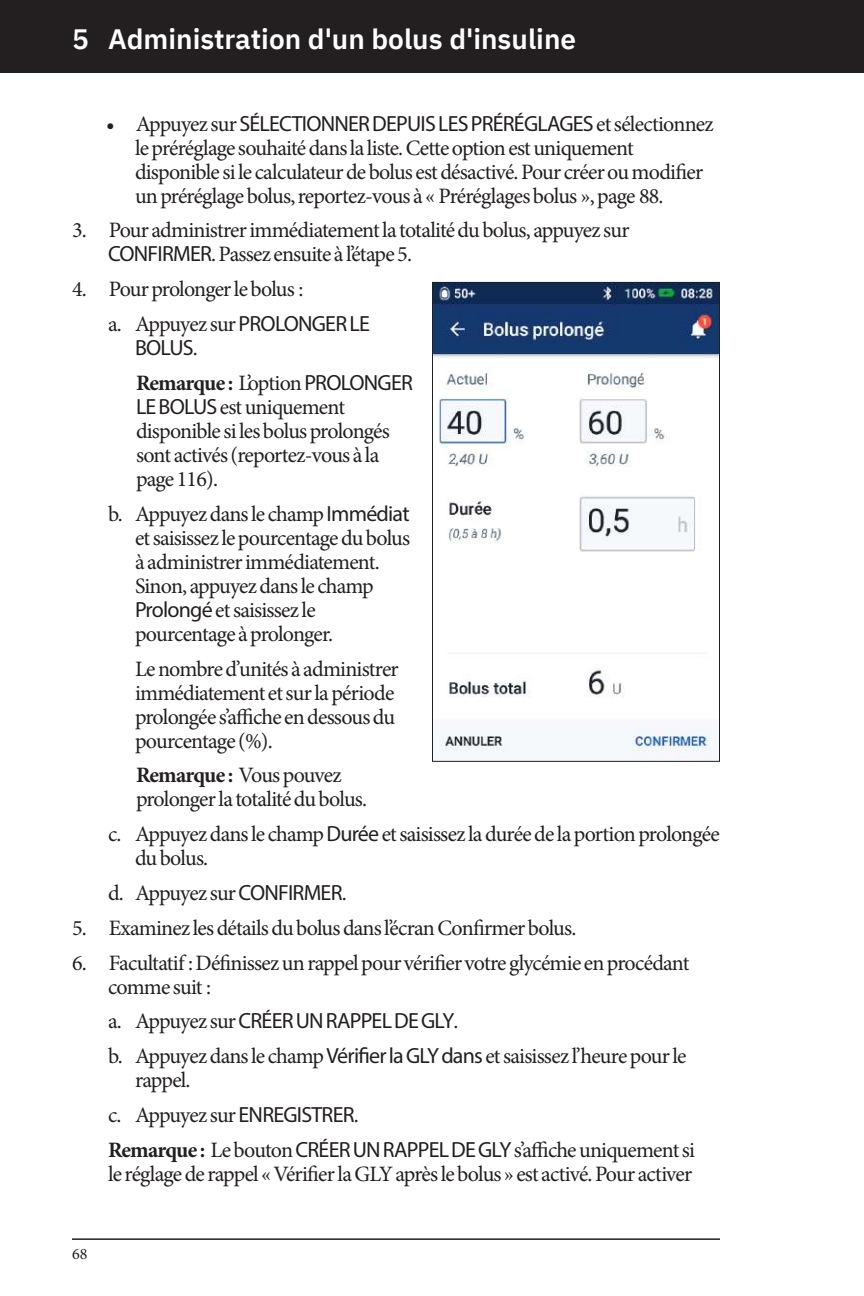
<style>
.page{position:relative;width:864px;height:1296px;background:#fff}
.page>*{position:absolute;margin:0;border:0;box-sizing:border-box;transform-origin:0 0}
.t1{font:600 28px "IBM Plex Sans";color:#fff}
.t2{font:22px/24px "Minion Pro";letter-spacing:-.04em;color:#231f20}
.t3{font:22px "Myriad Pro";letter-spacing:-.035em;color:#231f20}
.t4{font:16px "Minion Pro";color:#231f20}
.s1{font-family:"Minion Pro"}
.s2{font-family:"Myriad Pro"}
.s3{font-weight:700}
</style>
<div class="page">
<div style="left:0;top:0;width:864px;height:73px;background:#231f20"></div>
<hr style="left:72px;top:1238px;width:648px;height:2px;background:#231f20">
<img style="left:434px;top:284px;width:284px;height:476px">
<div style="left:432px;top:282px;width:288px;height:480px;border:1px solid #231f20"></div>
<p class="t1" style="left:72px;top:17px;width:506px">5 Administration d'un bolus d'insuline</p>
<p class="t3" style="left:106px;top:110px;width:609px"><span class="s1">• Appuyez sur</span> SÉLECTIONNER DEPUIS LES PRÉRÉGLAGES <span class="s1">et sélectionnez</span></p>
<p class="t2" style="left:135px;top:136px;width:570px">le préréglage souhaité dans la liste. Cette option est uniquement disponible si le calculateur de bolus est désactivé. Pour créer ou modifier un préréglage bolus, reportez-vous à « Préréglages bolus », page 88.</p>
<p class="t2" style="left:108px;top:218px;width:523px;text-indent:-36px">3. Pour administrer immédiatement la totalité du bolus, appuyez sur<br><span class="s2">CONFIRMER</span>. Passez ensuite à l’étape 5.</p>
<p class="t2" style="left:108px;top:272px;width:263px;line-height:34.8px;text-indent:-36px">4. Pour prolonger le bolus :<br>a. Appuyez sur <span class="s2">PROLONGER LE</span></p>
<p class="t3" style="left:135px;top:334px;width:64px">BOLUS<span class="s1">.</span></p>
<p class="t2" style="left:136px;top:371px;width:278px"><span class="s3">Remarque :</span> L’option <span class="s2">PROLONGER<br>LE BOLUS</span> est uniquement disponible si les bolus prolongés sont activés (reportez-vous à la page 116).</p>
<p class="t2" style="left:135px;top:502px;width:277px;text-indent:-27px">b. Appuyez dans le champ <span class="s2">Immédiat </span>et saisissez le pourcentage du bolus à administrer immédiatement.<br>Sinon, appuyez dans le champ<br><span class="s2">Prolongé</span> et saisissez le pourcentage à prolonger.</p>
<p class="t2" style="left:135px;top:657px;width:265px">Le nombre d’unités à administrer immédiatement et sur la période prolongée s’affiche en dessous du pourcentage (%).</p>
<p class="t2" style="left:136px;top:763px;width:233px"><span class="s3">Remarque :</span> Vous pouvez prolonger la totalité du bolus.</p>
<p class="t2" style="left:135px;top:822px;width:586px;text-indent:-27px">c. Appuyez dans le champ <span class="s2">Durée</span> et saisissez la durée de la portion prolongée du bolus.</p>
<p class="t2" style="left:108px;top:881px;width:240px">d. Appuyez sur <span class="s2">CONFIRMER</span>.</p>
<p class="t2" style="left:72px;top:916px;width:506px">5. Examinez les détails du bolus dans l’écran Confirmer bolus.</p>
<p class="t2" style="left:108px;top:951px;width:583px;text-indent:-36px">6. Facultatif : Définissez un rappel pour vérifier votre glycémie en procédant comme suit :</p>
<p class="t3" style="left:108px;top:1007px;width:352px"><span class="s1">a. Appuyez sur</span> CRÉER UN RAPPEL DE GLY<span class="s1">.</span></p>
<p class="t2" style="left:135px;top:1044px;width:553px;text-indent:-27px">b. Appuyez dans le champ <span class="s2">Vérifier la GLY dans</span> et saisissez l’heure pour le rappel.</p>
<p class="t2" style="left:108px;top:1098px;width:589px;line-height:34.8px">c. Appuyez sur <span class="s2">ENREGISTRER</span>.<br><span class="s3">Remarque :</span> Le bouton <span class="s2">CRÉER UN RAPPEL DE GLY</span> s’affiche uniquement si</p>
<p class="t2" style="left:108px;top:1162px;width:586px">le réglage de rappel « Vérifier la GLY après le bolus » est activé. Pour activer</p>
<p class="t4" style="left:72px;top:1243px;width:17px">68</p>
</div>
